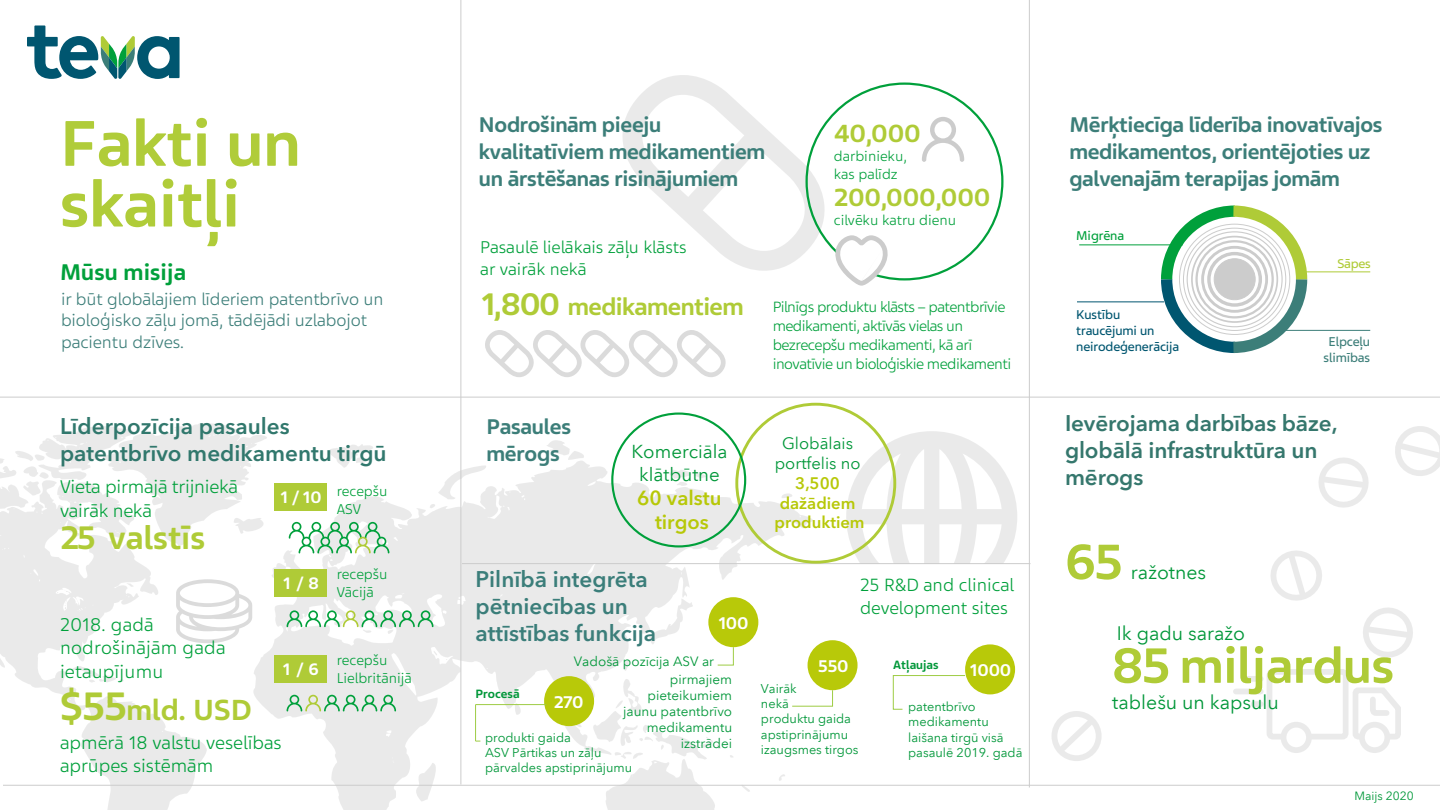
<style>
.page{position:relative;width:1440px;height:810px;background:#fff}
.page>*{position:absolute;margin:0;border:0;box-sizing:border-box;transform-origin:0 0}
.t1{font:700 68.25px/60.8px "Teva Sans";color:#b0cc39}
.t2{font:700 52.5px/103.7px "Teva Sans";color:#afcb37}
.t3{font:700 34.5px "Teva Sans";color:#afcb37}
.t4{font:700 30.75px "Teva Sans";color:#afcb37}
.t5{font:700 26.25px "Teva Sans";color:#afcb37}
.t6{font:700 24px "Teva Sans";letter-spacing:.005em;color:#00a03b}
.t7{font:700 22.5px/27px "Teva Sans";letter-spacing:-.015em;color:#3c7e79}
.t8{font:600 22.5px/27px "Avenir Next LT Pro";letter-spacing:-.005em;color:#35776d}
.t9{font:600 22.5px/27px "Avenir Next LT Pro";color:#31786d}
.t10{font:600 22.5px/27px "Avenir Next LT Pro";color:#3b7e7a}
.t11{font:600 20.25px/24.3px "Avenir Next LT Pro";color:#b7c808;text-align:center}
.t12{font:300 19.5px/23.4px "Teva Sans";color:#00a03b}
.t13{font:19.5px "Avenir Next LT Pro";color:#009739}
.t14{font:19.5px "Avenir Next LT Pro";color:#009839}
.t15{font:300 18.75px/22.5px "Teva Sans";color:#00a03b}
.t16{font:18.75px/22.5px "Avenir Next LT Pro";color:#009739;text-align:center}
.t17{font:300 18px/21.6px "Teva Sans";letter-spacing:-.005em;color:#3c7e79}
.t18{font:300 18px/21.6px "Teva Sans";color:#00a03b}
.t19{font:700 18px "Teva Sans";letter-spacing:-.02em;color:#fff}
.t20{font:700 17.55px "Teva Sans";color:#fff}
.t21{font:600 16.58px/19.9px "Avenir Next LT Pro";color:#b7c808;text-align:center}
.t22{font:16.58px/19.9px "Avenir Next LT Pro";color:#009739;text-align:center}
.t23{font:300 15.75px/18.9px "Teva Sans";letter-spacing:-.035em;color:#00a03b}
.t24{font:300 15px/18px "Teva Sans";color:#00a03b}
.t25{font:13.5px/16.2px "Avenir Next LT Pro";color:#009739}
.t26{font:13.5px/16.2px "Teva Sans";letter-spacing:-.01em;color:#005670}
.t27{font:13.5px/16.2px "Teva Sans";letter-spacing:-.01em;color:#3c7e79;text-align:center}
.t28{font:13.5px "Teva Sans";letter-spacing:-.005em;color:#00a03b}
.t29{font:13.5px "Teva Sans";letter-spacing:-.015em;color:#afcb37}
.t30{font:12.75px/15.3px "Avenir Next LT Pro";color:#009739}
.t31{font:700 12.75px "Teva Sans";color:#009739}
.t32{font:12px "Avenir Next LT Pro";color:#009839}
.s1{font-size:42px}
.s2{font-weight:700;font-size:33px;color:#afcb37}
.s3{font-weight:700;font-size:25.5px;color:#afcb37}
</style>
<div class="page">
<svg style="left:1270px;top:550px;width:52px;height:51px"></svg>
<svg style="left:0;top:423px;width:820px;height:387px"></svg>
<svg style="left:622px;top:75px;width:203px;height:196px"></svg>
<svg style="left:176px;top:579px;width:76px;height:64px"></svg>
<svg style="left:485px;top:330px;width:241px;height:47px"></svg>
<div style="left:1267px;top:669px;width:82px;height:71px;border:6px solid #ccc;border-radius:3px"></div>
<div style="left:1284px;top:725px;width:25px;height:25px;background:#fff;border-radius:50%"></div>
<div style="left:1281px;top:722px;width:31px;height:31px;border:6px solid #ccc;border-radius:50%"></div>
<svg style="left:1362px;top:725px;width:25px;height:25px"></svg>
<div style="left:1359px;top:722px;width:31px;height:31px;border:6px solid #ccc;border-radius:50%"></div>
<svg style="left:1353px;top:687px;width:48px;height:55px"></svg>
<div style="left:1247px;top:676px;width:14px;height:6px;background:#eaeaea"></div>
<div style="left:1236px;top:689px;width:25px;height:5px;background:#eaeaea"></div>
<div style="left:1254px;top:701px;width:7px;height:6px;background:#eaeaea"></div>
<svg style="left:1052px;top:711px;width:50px;height:49px"></svg>
<svg style="left:1363px;top:607px;width:50px;height:51px"></svg>
<svg style="left:1318px;top:457px;width:51px;height:51px"></svg>
<svg style="left:1395px;top:426px;width:45px;height:50px"></svg>
<svg style="left:1155px;top:205px;width:158px;height:149px"></svg>
<hr style="left:1079px;top:244px;width:104px;height:1px;background:#00a03b">
<hr style="left:1297px;top:272px;width:73px;height:1px;background:#afcb37">
<hr style="left:1077px;top:302px;width:87px;height:1px;background:#005670">
<hr style="left:1277px;top:330px;width:93px;height:1px;background:#3c7e79">
<hr style="left:460px;top:0;width:1px;height:784px;background:#ccc">
<hr style="left:1029px;top:0;width:1px;height:788px;background:#ccc">
<hr style="left:0;top:397px;width:1440px;height:1px;background:#ccc">
<hr style="left:462px;top:563px;width:568px;height:1px;background:#ccc">
<svg style="left:27px;top:25px;width:153px;height:54px"></svg>
<hr style="left:3px;top:785px;width:1437px;height:1px;background:#ccc">
<svg style="left:846px;top:431px;width:171px;height:132px"></svg>
<svg style="left:922px;top:117px;width:42px;height:45px"></svg>
<svg style="left:834px;top:235px;width:55px;height:51px"></svg>
<div style="left:274px;top:569px;width:53px;height:28px;background:#afcb37"></div>
<svg style="left:287px;top:610px;width:146px;height:17px"></svg>
<div style="left:274px;top:655px;width:53px;height:28px;background:#afcb37"></div>
<svg style="left:287px;top:695px;width:109px;height:16px;background:#b6d9be"></svg>
<div style="left:274px;top:483px;width:53px;height:28px;background:#afcb37"></div>
<svg style="left:289px;top:522px;width:100px;height:31px"></svg>
<div style="left:735px;top:403px;width:161px;height:161px;border:3px solid #afcb37;border-radius:50%"></div>
<div style="left:808px;top:640px;width:50px;height:50px;background:#b8c909;border-radius:50%"></div>
<svg style="left:791px;top:689px;width:42px;height:18px"></svg>
<div style="left:965px;top:644px;width:50px;height:50px;background:#b8c909;border-radius:50%"></div>
<svg style="left:893px;top:675px;width:73px;height:35px"></svg>
<div style="left:544px;top:676px;width:50px;height:50px;background:#b8c909;border-radius:50%"></div>
<hr style="left:476px;top:704px;width:70px;height:1px;background:#9ecc44">
<hr style="left:475px;top:705px;width:1px;height:36px;background:#9ecc44">
<div style="left:708px;top:597px;width:50px;height:50px;background:#b8c909;border-radius:50%"></div>
<svg style="left:717px;top:646px;width:17px;height:20px"></svg>
<h1 class="t1" style="left:60px;top:114px;width:242px">Fakti un skaitļi</h1>
<p class="t6" style="left:60px;top:258px;width:128px">Mūsu misija</p>
<p class="t17" style="left:61px;top:288px;width:324px">ir būt globālajiem līderiem patentbrīvo un bioloģisko zāļu jomā, tādējādi uzlabojot pacientu dzīves.</p>
<p class="t9" style="left:60px;top:412px;width:328px">Līderpozīcija pasaules patentbrīvo medikamentu tirgū</p>
<p class="t12" style="left:60px;top:475px;width:180px">Vieta pirmajā trijniekā vairāk nekā</p>
<p class="t24" style="left:337px;top:482px;width:52px">recepšu<br>ASV</p>
<p class="t20" style="left:280px;top:486px;width:43px">1/10</p>
<h3 class="t3" style="left:60px;top:517px;width:147px">25 valstīs</h3>
<p class="t20" style="left:282px;top:573px;width:38px">1 / 8</p>
<p class="t12" style="left:60px;top:613px;width:167px">2018. gadā nodrošinājām gada ietaupījumu</p>
<h3 class="t4" style="left:60px;top:692px;width:194px"><span class="s1">$55</span>mld. USD</h3>
<p class="t12" style="left:60px;top:731px;width:223px">apmērā 18 valstu veselības aprūpes sistēmām</p>
<p class="t20" style="left:282px;top:659px;width:38px">1 / 6</p>
<p class="t24" style="left:337px;top:565px;width:52px">recepšu<br>Vācijā</p>
<p class="t24" style="left:337px;top:651px;width:77px">recepšu<br>Lielbritānijā</p>
<p class="t7" style="left:479px;top:112px;width:288px">Nodrošinām pieeju kvalitatīviem medikamentiem un ārstēšanas risinājumiem</p>
<p class="t5" style="left:834px;top:118px;width:88px">40,000</p>
<p class="t24" style="left:834px;top:147px;width:75px">darbinieku, kas palīdz</p>
<p class="t5" style="left:834px;top:182px;width:158px">200,000,000</p>
<p class="t24" style="left:834px;top:211px;width:124px">cilvēku katru dienu</p>
<p class="t18" style="left:480px;top:237px;width:208px">Pasaulē lielākais zāļu klāsts ar vairāk nekā</p>
<p class="t23" style="left:773px;top:297px;width:240px;text-indent:-292px"><span class="s2">1,800</span> <span class="s3">medikamentiem</span> Pilnīgs produktu klāsts – patentbrīvie medikamenti, aktīvās vielas un bezrecepšu medikamenti, kā arī inovatīvie un bioloģiskie medikamenti</p>
<p class="t7" style="left:486px;top:413px;width:86px">Pasaules mērogs</p>
<p class="t22" style="left:775px;top:433px;width:87px">Globālais portfelis no</p>
<p class="t21" style="left:775px;top:473px;width:92px">3,500 dažādiem produktiem</p>
<p class="t16" style="left:632px;top:440px;width:98px">Komerciāla klātbūtne</p>
<p class="t11" style="left:637px;top:486px;width:86px">60 valstu tirgos</p>
<p class="t10" style="left:476px;top:565px;width:182px">Pilnībā integrēta pētniecības un attīstības funkcija</p>
<p class="t15" style="left:860px;top:574px;width:155px">25 R&amp;D and clinical development sites</p>
<p class="t19" style="left:718px;top:612px;width:32px">100</p>
<p class="t25" style="left:670px;top:652px;width:64px;line-height:18px;text-indent:-96px">Vadošā pozīcija ASV ar pirmajiem</p>
<p class="t25" style="left:623px;top:687px;width:111px;text-align:right">pieteikumiem jaunu patentbrīvo medikamentu izstrādei</p>
<p class="t30" style="left:761px;top:681px;width:99px">Vairāk<br>nekā<br>produktu gaida apstiprinājumu izaugsmes tirgos</p>
<p class="t31" style="left:893px;top:657px;width:47px">Atļaujas</p>
<p class="t19" style="left:818px;top:655px;width:31px">550</p>
<p class="t19" style="left:969px;top:660px;width:43px">1000</p>
<p class="t31" style="left:476px;top:686px;width:46px">Procesā</p>
<p class="t19" style="left:554px;top:691px;width:31px">270</p>
<p class="t30" style="left:908px;top:699px;width:116px">patentbrīvo medikamentu laišana tirgū visā pasaulē 2019. gadā</p>
<p class="t30" style="left:485px;top:730px;width:149px">produkti gaida<br>ASV Pārtikas un zāļu pārvaldes apstiprinājumu</p>
<p class="t7" style="left:1070px;top:112px;width:315px">Mērķtiecīga līderība inovatīvajos medikamentos, orientējoties uz galvenajām terapijas jomām</p>
<p class="t28" style="left:1076px;top:227px;width:49px">Migrēna</p>
<p class="t29" style="left:1337px;top:255px;width:35px">Sāpes</p>
<p class="t26" style="left:1076px;top:307px;width:105px">Kustību traucējumi un neirodeģenerācija</p>
<p class="t27" style="left:1324px;top:334px;width:48px">Elpceļu slimības</p>
<p class="t8" style="left:1065px;top:409px;width:274px">Ievērojama darbības bāze, globālā infrastruktūra un mērogs</p>
<h2 class="t2" style="left:1112px;top:510px;width:283px;text-indent:-47px">65<br>85 miljardus</h2>
<p class="t14" style="left:1131px;top:561px;width:77px">ražotnes</p>
<p class="t13" style="left:1117px;top:622px;width:130px">Ik gadu saražo</p>
<p class="t13" style="left:1112px;top:691px;width:168px">tablešu un kapsulu</p>
<p class="t32" style="left:1354px;top:789px;width:61px">Maijs 2020</p>
</div>
